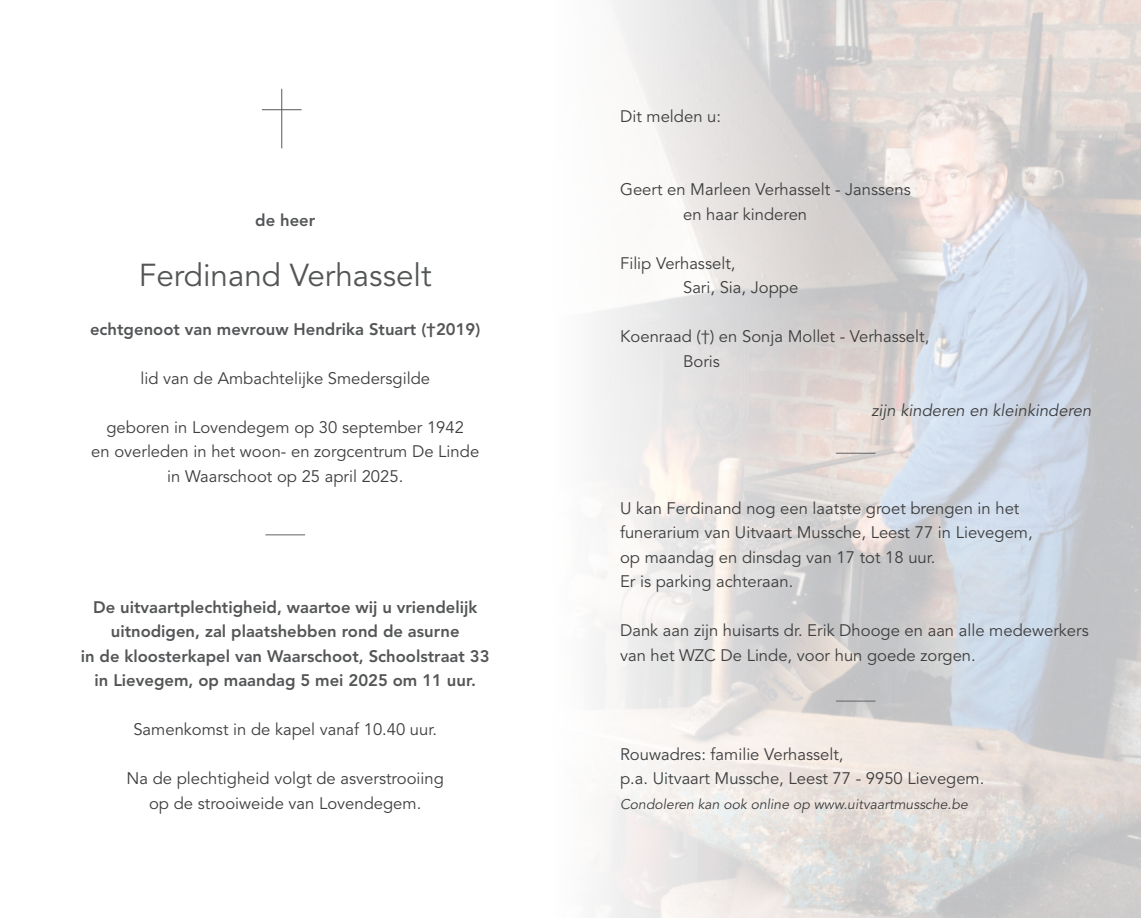
<style>
.page{position:relative;width:1141px;height:918px;background:#fff}
.page>*{position:absolute;margin:0;border:0;box-sizing:border-box;transform-origin:0 0}
.t1{font:31.5px "Avenir LT Std";color:#545557}
.t2{font:16.62px/24.5px "Avenir LT Std";color:#3e3e3f}
.t3{font:800 16.62px/24.5px "Avenir LT Std";color:#545557;text-align:center}
.t4{font:italic 16.62px "Avenir LT Std";color:#3e3e3f}
.t5{font:italic 14px "Avenir LT Std";color:#3e3e3f}
</style>
<div class="page">
<img style="left:596px;top:0;width:545px;height:918px">
<hr style="left:265px;top:534px;width:40px;height:1px;background:#636366">
<hr style="left:836px;top:453px;width:40px;height:1px;background:#636366">
<hr style="left:836px;top:700px;width:40px;height:1px;background:#636366">
<hr style="left:281px;top:89px;width:1px;height:59px;background:#57585a">
<hr style="left:262px;top:109px;width:40px;height:1px;background:#57585a">
<p class="t3" style="left:255px;top:208px;width:62px">de heer</p>
<h1 class="t1" style="left:139px;top:257px;width:294px">Ferdinand Verhasselt</h1>
<p class="t3" style="left:90px;top:317px;width:392px">echtgenoot van mevrouw Hendrika Stuart (†2019)</p>
<p class="t2" style="left:140px;top:366px;width:291px">lid van de Ambachtelijke Smedersgilde</p>
<p class="t2" style="left:91px;top:415px;width:389px;text-align:center">geboren in Lovendegem op 30 september 1942<br>en overleden in het woon- en zorgcentrum De Linde in Waarschoot op 25 april 2025.</p>
<p class="t3" style="left:81px;top:595px;width:410px">De uitvaartplechtigheid, waartoe wij u vriendelijk uitnodigen, zal plaatshebben rond de asurne<br>in de kloosterkapel van Waarschoot, Schoolstraat 33 in Lievegem, op maandag 5 mei 2025 om 11 uur.</p>
<p class="t2" style="left:133px;top:718px;width:305px">Samenkomst in de kapel vanaf 10.40 uur.</p>
<p class="t2" style="left:127px;top:767px;width:319px;text-align:center">Na de plechtigheid volgt de asverstrooiing op de strooiweide van Lovendegem.</p>
<p class="t2" style="left:620px;top:104px;width:102px">Dit melden u:</p>
<p class="t2" style="left:683px;top:178px;width:229px;text-indent:-63px">Geert en Marleen Verhasselt - Janssens en haar kinderen</p>
<p class="t2" style="left:683px;top:251px;width:117px;text-indent:-63px">Filip Verhasselt,<br>Sari, Sia, Joppe</p>
<p class="t2" style="left:683px;top:325px;width:248px;text-indent:-63px">Koenraad (†) en Sonja Mollet - Verhasselt,<br>Boris</p>
<p class="t4" style="left:871px;top:400px;width:221px">zijn kinderen en kleinkinderen</p>
<p class="t2" style="left:620px;top:496px;width:414px">U kan Ferdinand nog een laatste groet brengen in het funerarium van Uitvaart Mussche, Leest 77 in Lievegem, op maandag en dinsdag van 17 tot 18 uur.<br>Er is parking achteraan.</p>
<p class="t2" style="left:620px;top:618px;width:470px">Dank aan zijn huisarts dr. Erik Dhooge en aan alle medewerkers van het WZC De Linde, voor hun goede zorgen.</p>
<p class="t2" style="left:620px;top:742px;width:366px">Rouwadres: familie Verhasselt,<br>p.a. Uitvaart Mussche, Leest 77 - 9950 Lievegem.</p>
<p class="t5" style="left:620px;top:796px;width:349px">Condoleren kan ook online op www.uitvaartmussche.be</p>
</div>
